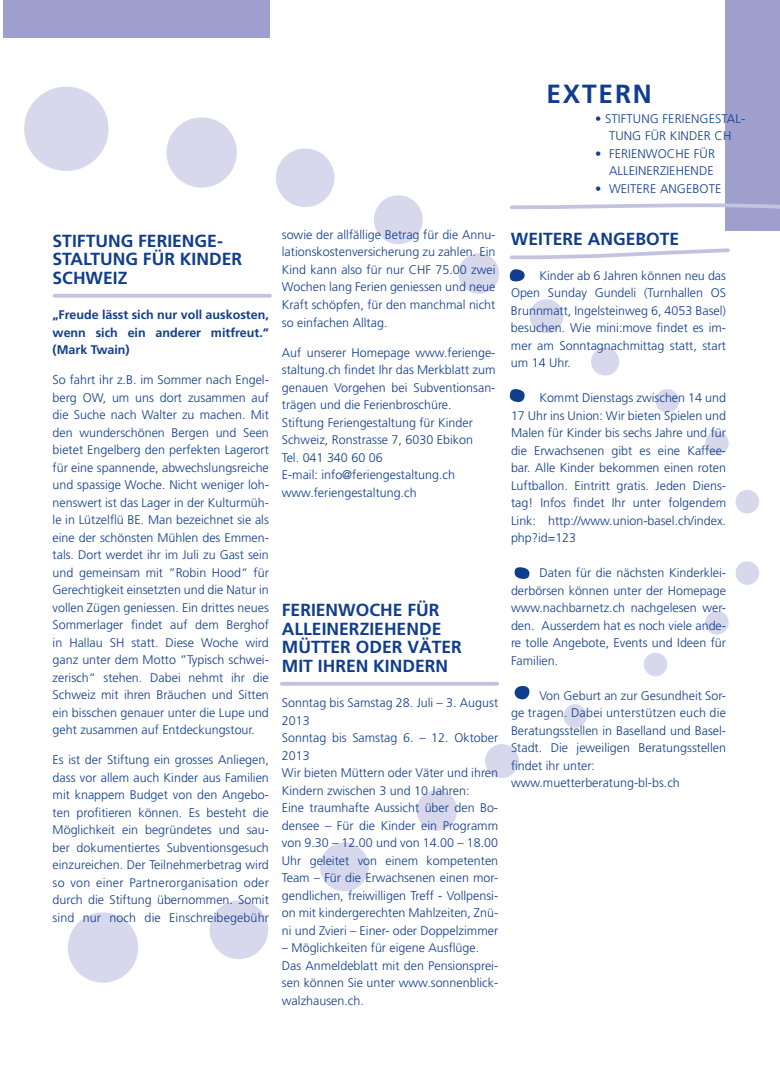
<style>
.page{position:relative;width:780px;height:1088px;background:#fff}
.page>*{position:absolute;margin:0;border:0;box-sizing:border-box;transform-origin:0 0}
.t1{font:700 26.25px "Frutiger";letter-spacing:.07em;color:#103d8c}
.t2{font:700 17.5px/18.8px "Frutiger";color:#103d8c}
.t3{font:300 12.5px/17.5px "Frutiger";color:#103d8c}
.t4{font:700 12.5px/17.5px "Frutiger";color:#103d8c;text-align:justify}
</style>
<div class="page">
<div style="left:643px;top:653px;width:24px;height:23px;background:#d8d8ec;border-radius:50%"></div>
<svg style="left:24px;top:86px;width:85px;height:85px"></svg>
<svg style="left:591px;top:347px;width:28px;height:29px"></svg>
<svg style="left:529px;top:299px;width:35px;height:34px"></svg>
<svg style="left:458px;top:253px;width:41px;height:41px"></svg>
<svg style="left:374px;top:195px;width:49px;height:49px"></svg>
<svg style="left:655px;top:389px;width:24px;height:24px"></svg>
<svg style="left:705px;top:431px;width:24px;height:24px"></svg>
<svg style="left:276px;top:148px;width:59px;height:59px"></svg>
<svg style="left:166px;top:117px;width:71px;height:71px"></svg>
<div style="left:563px;top:704px;width:24px;height:24px;background:#d8d8ec;border-radius:50%"></div>
<div style="left:68px;top:912px;width:70px;height:71px;background:#d8d8ec;border-radius:50%"></div>
<div style="left:416px;top:790px;width:41px;height:41px;background:#d8d8ec;border-radius:50%"></div>
<div style="left:320px;top:842px;width:49px;height:49px;background:#d8d8ec;border-radius:50%"></div>
<div style="left:209px;top:900px;width:59px;height:59px;background:#d8d8ec;border-radius:50%"></div>
<div style="left:485px;top:744px;width:34px;height:34px;background:#d8d8ec;border-radius:50%"></div>
<div style="left:735px;top:561px;width:24px;height:24px;background:#d8d8ec;border-radius:50%"></div>
<div style="left:705px;top:611px;width:23px;height:23px;background:#d8d8ec;border-radius:50%"></div>
<svg style="left:735px;top:490px;width:24px;height:24px"></svg>
<div style="left:3px;top:0;width:266px;height:38px;background:#9f9fce"></div>
<svg style="left:54px;top:294px;width:216px;height:4px"></svg>
<div style="left:725px;top:0;width:55px;height:230px;background:#9f9fce"></div>
<svg style="left:510px;top:203px;width:270px;height:6px"></svg>
<svg style="left:282px;top:682px;width:215px;height:4px"></svg>
<svg style="left:510px;top:248px;width:220px;height:12px"></svg>
<svg style="left:514px;top:686px;width:15px;height:13px"></svg>
<div style="left:510px;top:389px;width:14px;height:13px;background:#103d8c;border-radius:6px"></div>
<svg style="left:510px;top:269px;width:14px;height:12px"></svg>
<div style="left:514px;top:567px;width:15px;height:12px;background:#103d8c;border-radius:6px"></div>
<h1 class="t1" style="left:546px;top:78px;width:107px">EXTERN</h1>
<p class="t3" style="left:609px;top:110px;width:138px;text-indent:-14px">• Stiftung feriengestal&shy;tung für Kinder CH</p>
<p class="t3" style="left:595px;top:145px;width:121px;text-align:right">• ferienwoche für<br>Alleinerziehende</p>
<p class="t3" style="left:595px;top:180px;width:128px">• Weitere Angebote</p>
<h2 class="t2" style="left:53px;top:231px;width:191px">STIFTUNG FERIENGE-<br>STALTUNG FÜR KINDER<br>SCHWEIZ</h2>
<p class="t4" style="left:53px;top:306px;width:218px">„FREUDE LÄSST SICH NUR VOLL AUSKOSTEN, WENN SICH EIN ANDERER MITFREUT.“ (MARK TWAIN)</p>
<p class="t3" style="left:53px;top:371px;width:218px">So fahrt ihr z.B. im Sommer nach Engel&shy;berg OW</p>
<p class="t3" style="left:53px;top:388px;width:218px;text-align:justify;text-indent:50px">, um uns dort zusammen auf die Suche nach Walter zu machen. Mit den wunderschönen Bergen und Seen bietet Engelberg den perfekten Lagerort für eine spannende, abwechslungsreiche und spassige Woche. Nicht weniger loh&shy;nenswert ist das Lager in der Kulturmüh&shy;le in Lützelflü BE. Man bezeichnet sie als eine der schönsten Mühlen des Emmen&shy;tals. Dort werdet ihr im Juli zu Gast sein und gemeinsam mit ”Robin Hood“ für Gerechtigkeit einsetzten und die Natur in vollen Zügen geniessen. Ein drittes neues Sommerlager findet auf dem Berghof in Hallau SH statt. Diese Woche wird ganz unter dem Motto ”Typisch schwei&shy;zerisch“ stehen. Dabei nehmt ihr die Schweiz mit ihren Bräuchen und Sitten ein bisschen genauer unter die Lupe und geht zusammen auf Entdeckungstour.</p>
<p class="t3" style="left:53px;top:751px;width:218px;text-align:justify">Es ist der Stiftung ein grosses Anliegen, dass vor allem auch Kinder aus Familien mit knappem Budget von den Angebo&shy;ten profitieren können. Es besteht die Möglichkeit ein begründetes und sau&shy;ber dokumentiertes Subventionsgesuch einzureichen. Der Teilnehmerbetrag wird so von einer Partnerorganisation oder durch die Stiftung übernommen. Somit sind nur noch die Einschreibegebühr</p>
<p class="t3" style="left:282px;top:226px;width:215px;text-align:justify">sowie der allfällige Betrag für die Annu&shy;lationskostenversicherung zu zahlen. Ein Kind kann also für nur CHF 75.00 zwei Wochen lang Ferien geniessen und neue Kraft schöpfen, für den manchmal nicht so einfachen Alltag.</p>
<p class="t3" style="left:282px;top:343px;width:215px">Auf unserer Homepage www.ferienge&shy;staltung.ch findet Ihr das Merkblatt zum genauen Vorgehen bei Subventionsan&shy;trägen und die Ferienbroschüre.<br>Stiftung Feriengestaltung für Kinder Schweiz, Ronstrasse 7, 6030 E bikon<br>Tel. 041 340 60 06<br>E-mail: info@feriengestaltung.ch www.feriengestaltung.ch</p>
<h2 class="t2" style="left:282px;top:600px;width:159px">FERIENWOCHE FÜR<br>ALLEI</h2>
<h2 class="t2" style="left:282px;top:619px;width:181px;text-indent:45px">NERZIEHENDE<br>M ÜTTER ODER VÄTER<br>MIT IHREN KINDERN</h2>
<p class="t3" style="left:282px;top:694px;width:218px">Sonntag bis Samstag 28. Juli – 3. August 2013<br>Sonntag bis Samstag 6. – 12. Oktober 2013<br>Wir bieten Müttern oder Väter und ihren Kindern zwischen 3 und 10 Jahren:<br>Eine traumhafte Aussicht über den Bo&shy;densee – Für die Kinder ein Programm von 9.30 – 12.00 und von 14.00 – 18.00<br>U hr geleitet von einem kompetenten Team – Für die Erwachsenen einen mor&shy;gendlichen, freiwilligen Treff - Vollpensi&shy;on mit kindergerechten Mahlzeiten, Znü&shy;ni und Zvieri – Einer- oder Doppelzimmer</p>
<p class="t3" style="left:282px;top:939px;width:218px">– Möglichkeiten für eigene Ausflüge.<br>Das Anmeldeblatt mit den Pensionsprei&shy;sen können Sie unter www.sonnenblick&shy;walzhausen.ch.</p>
<h2 class="t2" style="left:511px;top:229px;width:167px">WEITERE ANGEBOTE</h2>
<p class="t3" style="left:511px;top:266px;width:216px;text-indent:28px">Kinder ab 6 Jahren können neu das<br>Open Sunday G undeli (Turnhallen OS<br>Brunnmatt, I ngelsteinweg 6, 4053 Basel) besuchen. Wie mini:move findet es im&shy;mer am Sonntagnachmittag statt, start um 14 Uhr.</p>
<p class="t3" style="left:511px;top:389px;width:216px;text-align:justify;text-indent:28px">Kommt Dienstags zwischen 14 und 17 U hr ins Union: Wir bieten Spielen und Malen für Kinder bis sechs Jahre und für die Erwachsenen gibt es eine Kaffee&shy;bar. Alle Kinder bekommen einen roten Luftballon. Eintritt gratis. Jeden Diens&shy;tag! Infos findet Ihr unter folgendem Link: http://www.union-basel.ch/index. php?id=123</p>
<p class="t3" style="left:511px;top:564px;width:216px;text-align:justify;text-indent:28px">Daten für die nächsten Kinderklei&shy;derbörsen können unter der Homepage www.nachbarnetz.ch nachgelesen wer&shy;den. Ausserdem hat es noch viele ande&shy;re tolle Angebote, Events und Ideen für Familien.</p>
<p class="t3" style="left:511px;top:686px;width:216px;text-indent:28px">Von Geburt an zur Gesundheit Sor&shy;ge tragen. Dabei unterstützen euch die Beratungsstellen in Baselland und Basel-Stadt. Die jeweiligen Beratungsstellen findet ihr unter: www.muetterberatung-bl-bs.ch</p>
</div>
